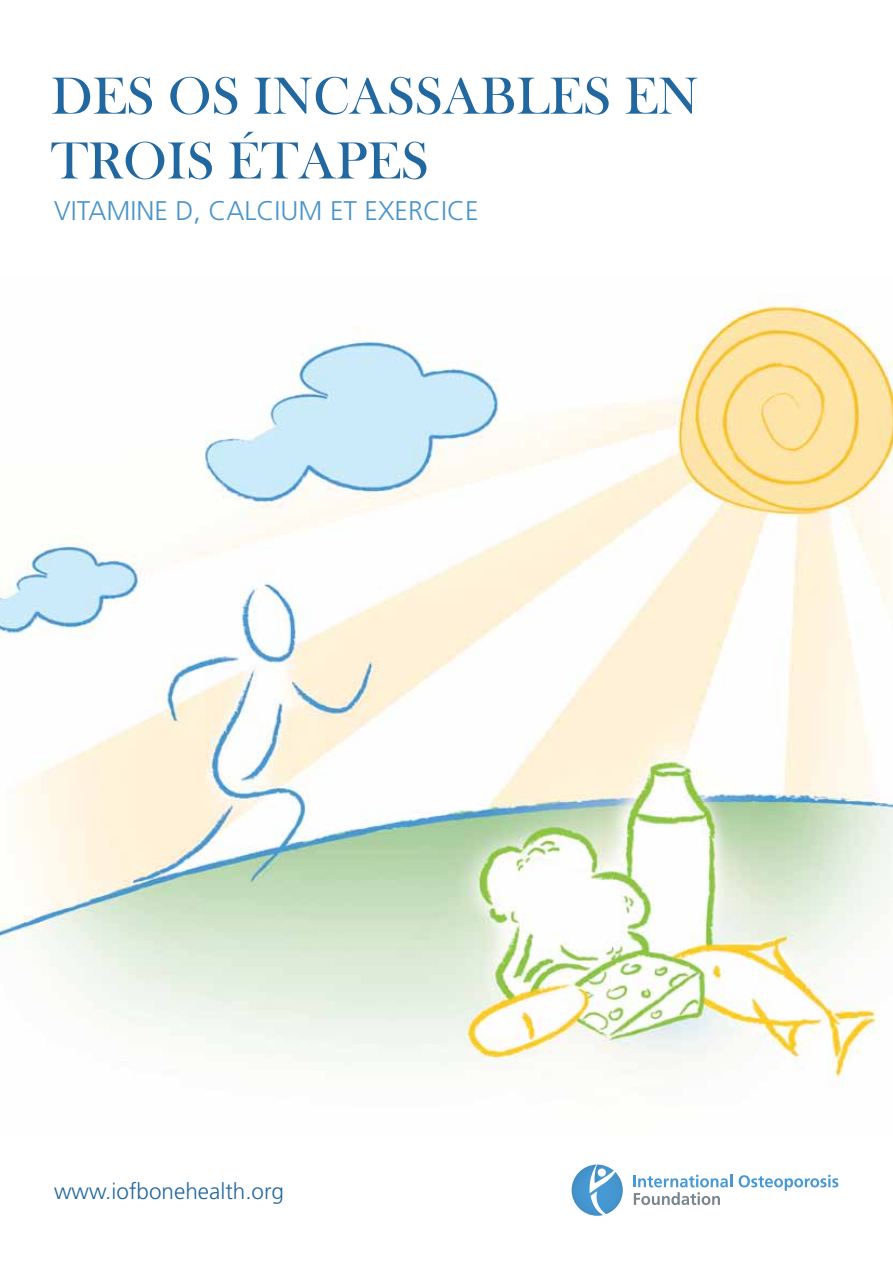
<style>
.page{position:relative;width:893px;height:1263px;background:#fff}
.page>*{position:absolute;margin:0;border:0;box-sizing:border-box;transform-origin:0 0}
.t1{font:54px/64.8px "Bask Old Face";color:#2268a0}
.t2{font:300 27px "Frutiger LT Std";color:#4994ca}
.t3{font:300 22.5px "Frutiger LT Std";color:#2268a0}
</style>
<div class="page">
<img style="left:0;top:294px;width:893px;height:793px">
<svg style="left:739px;top:1175px;width:99px;height:16px"></svg>
<svg style="left:634px;top:1174px;width:98px;height:31px"></svg>
<svg style="left:572px;top:1164px;width:51px;height:52px"></svg>
<p class="t1" style="left:51px;top:65px;width:649px">DES OS INCASSABLES EN<br>TROIS ÉTAPES</p>
<p class="t2" style="left:54px;top:195px;width:426px">VITAMINE D, CALCIUM ET EXERCICE</p>
<p class="t3" style="left:54px;top:1178px;width:232px">www.iofbonehealth.org</p>
</div>
